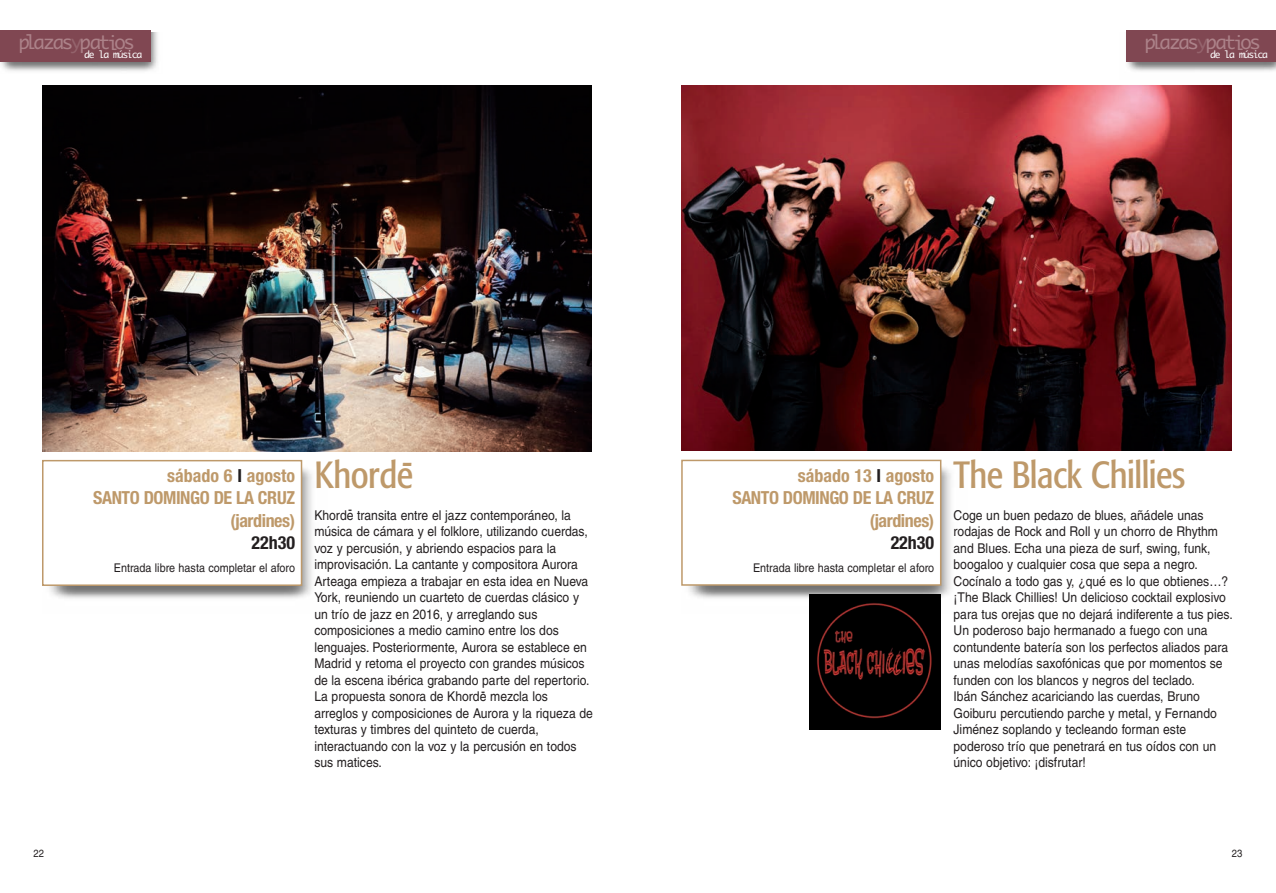
<style>
.page{position:relative;width:1276px;height:893px;background:#fff}
.page>*{position:absolute;margin:0;border:0;box-sizing:border-box;transform-origin:0 0}
.t1{font:condensed 37.5px "Formata";letter-spacing:-.015em;color:#be996a}
.t2{font:18.75px "Monaco";letter-spacing:-.12em;color:#ac8289}
.t3{font:700 condensed 18px/22.5px "Helvetica Neue";letter-spacing:-.025em;color:#be996a;text-align:right}
.t4{font:700 condensed 18px "Helvetica Neue";color:#231f20}
.t5{font:13.5px/16.5px "Helvetica";color:#231f20;scale:.9 1}
.t6{font:12px "Helvetica";color:#231f20;scale:.9 1}
.t7{font:10.5px "Helvetica";color:#231f20;scale:.9 1}
.t8{font:9.6px "Monaco";letter-spacing:-.12em;color:#fff}
.s1{color:#94636c}
.s2{color:#231f20}
</style>
<div class="page">
<img style="left:1126px;top:61px;width:150px;height:10px">
<div style="left:1126px;top:30px;width:150px;height:31px;background:#804752"></div>
<img style="left:0;top:33px;width:158px;height:38px">
<div style="left:0;top:30px;width:150px;height:31px;background:#804752"></div>
<img style="left:688px;top:460px;width:263px;height:153px">
<div style="left:682px;top:461px;width:258px;height:123px;background:#fff"></div>
<div style="left:681px;top:460px;width:260px;height:126px;border:2px solid #be996a"></div>
<img style="left:681px;top:85px;width:551px;height:366px">
<img style="left:49px;top:460px;width:263px;height:139px">
<div style="left:44px;top:461px;width:257px;height:123px;background:#fff"></div>
<div style="left:42px;top:460px;width:260px;height:126px;border:2px solid #be996a"></div>
<img style="left:42px;top:85px;width:550px;height:367px">
<img style="left:809px;top:594px;width:131px;height:135px">
<h2 class="t2" style="left:19px;top:32px;width:118px">plazas<span class="s1">y</span>patios</h2>
<p class="t8" style="left:84px;top:49px;width:59px">de la música</p>
<h2 class="t2" style="left:1144px;top:32px;width:118px">plazas<span class="s1">y</span>patios</h2>
<p class="t8" style="left:1210px;top:49px;width:59px">de la música</p>
<p class="t7" style="left:34px;top:850px;width:13px">22</p>
<h3 class="t3" style="left:93px;top:464px;width:203px">sábado 6 <span class="s2">I</span> agosto<br>SANTO DOMINGO DE LA CRUZ (jardines)</h3>
<h3 class="t4" style="left:251px;top:532px;width:45px">22h30</h3>
<p class="t6" style="left:114px;top:563px;width:203px">Entrada libre hasta completar el aforo</p>
<h1 class="t1" style="left:314px;top:459px;width:100px">Khorde</h1>
<p class="t5" style="left:314px;top:508px;width:311px">Khorde transita entre el jazz contemporáneo, la música de cámara y el folklore, utilizando cuerdas, voz y percusión, y abriendo espacios para la improvisación. La cantante y compositora Aurora Arteaga empieza a trabajar en esta idea en Nueva York, reuniendo un cuarteto de cuerdas clásico y un trío de jazz en 2016, y arreglando sus composiciones a medio camino entre los dos lenguajes. Posteriormente, Aurora se establece en Madrid y retoma el proyecto con grandes músicos de la escena ibérica grabando parte del repertorio.<br>La propuesta sonora de Khorde mezcla los arreglos y composiciones de Aurora y la riqueza de texturas y timbres del quinteto de cuerda, interactuando con la voz y la percusión en todos sus matices.</p>
<h1 class="t1" style="left:402px;top:446px;width:12px">-</h1>
<p class="t5" style="left:348px;top:503px;width:6px">-</p>
<p class="t5" style="left:481px;top:685px;width:6px">-</p>
<h3 class="t3" style="left:732px;top:464px;width:203px">sábado 13 <span class="s2">I</span> agosto<br>SANTO DOMINGO DE LA CRUZ (jardines)</h3>
<h3 class="t4" style="left:890px;top:532px;width:45px">22h30</h3>
<p class="t6" style="left:753px;top:563px;width:203px">Entrada libre hasta completar el aforo</p>
<h1 class="t1" style="left:953px;top:459px;width:233px">The Black Chillies</h1>
<p class="t5" style="left:953px;top:508px;width:312px">Coge un buen pedazo de blues, añádele unas rodajas de Rock and Roll y un chorro de Rhythm and Blues. Echa una pieza de surf, swing, funk, boogaloo y cualquier cosa que sepa a negro.<br>Cocínalo a todo gas y, ¿qué es lo que obtienes…? ¡The Black Chillies! Un delicioso cocktail explosivo para tus orejas que no dejará indiferente a tus pies.<br>Un poderoso bajo hermanado a fuego con una contundente batería son los perfectos aliados para unas melodías saxofónicas que por momentos se funden con los blancos y negros del teclado.<br>Ibán Sánchez acariciando las cuerdas, Bruno Goiburu percutiendo parche y metal, y Fernando Jiménez soplando y tecleando forman este poderoso trío que penetrará en tus oídos con un único objetivo: ¡disfrutar!</p>
<p class="t7" style="left:1232px;top:850px;width:13px">23</p>
</div>
